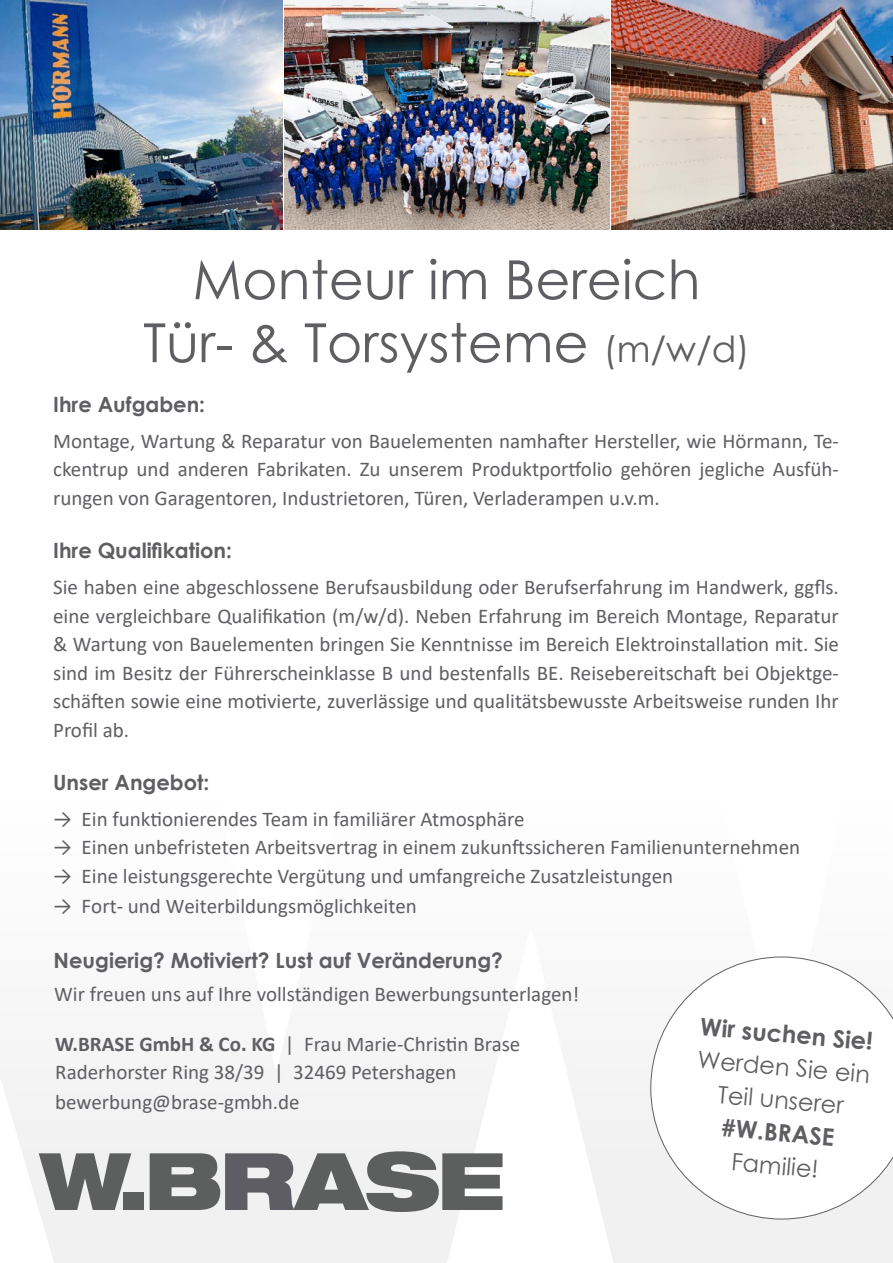
<style>
.page{position:relative;width:893px;height:1263px;background:#fff}
.page>*{position:absolute;margin:0;border:0;box-sizing:border-box;transform-origin:0 0}
.t1{font:54px/63px "Century Gothic";color:#5f5e63;text-align:center}
.t2{font:24px/33px "Century Gothic";color:#5f5e63;text-align:center}
.t3{font:700 24px "Century Gothic";color:#5f5e63}
.t4{font:21px/28.5px "Calibri";color:#5f5e63;text-align:justify}
.t5{font:700 21px "Century Gothic";color:#5f5e63}
.s1{font-size:36px}
.s2{font-weight:700}
</style>
<div class="page">
<svg style="left:39px;top:1153px;width:92px;height:57px"></svg>
<div style="left:124px;top:1192px;width:20px;height:18px;background:#5d5f5f"></div>
<svg style="left:150px;top:1151px;width:353px;height:61px"></svg>
<svg style="left:651px;top:957px;width:242px;height:262px"></svg>
<img style="left:0;top:0;width:283px;height:230px">
<img style="left:612px;top:0;width:281px;height:230px">
<img style="left:285px;top:0;width:324px;height:230px">
<h1 class="t1" style="left:143px;top:247px;width:608px">Monteur im Bereich<br>Tür- &amp; Torsysteme <span class="s1">(m/w/d)</span></h1>
<p class="t5" style="left:53px;top:389px;width:154px">Ihre Aufgaben:</p>
<p class="t4" style="left:53px;top:426px;width:787px">Montage, Wartung &amp; Reparatur von Bauelementen namhafter Hersteller, wie Hörmann, Te&shy;ckentrup und anderen Fabrikaten. Zu unserem Produktportfolio gehören jegliche Ausfüh&shy;rungen von Garagentoren, Industrietoren, Türen, Verladerampen u.v.m.</p>
<p class="t5" style="left:53px;top:535px;width:180px">Ihre Qualifikation:</p>
<p class="t4" style="left:53px;top:572px;width:787px">Sie haben eine abgeschlossene Berufsausbildung oder Berufserfahrung im Handwerk, ggfls. eine vergleichbare Qualifikation (m/w/d). Neben Erfahrung im Bereich Montage, Reparatur &amp; Wartung von Bauelementen bringen Sie Kenntnisse im Bereich Elektroinstallation mit. Sie sind im Besitz der Führerscheinklasse B und bestenfalls BE. Reisebereitschaft bei Objektge&shy;schäften sowie eine motivierte, zuverlässige und qualitätsbewusste Arbeitsweise runden Ihr Profil ab.</p>
<p class="t5" style="left:53px;top:767px;width:158px">Unser Angebot:</p>
<p class="t4" style="left:53px;top:804px;width:473px">→ Ein funktionierendes Team in familiärer Atmosphäre</p>
<p class="t4" style="left:53px;top:833px;width:749px">→ Einen unbefristeten Arbeitsvertrag in einem zukunftssicheren Familienunternehmen</p>
<p class="t4" style="left:53px;top:861px;width:621px">→ Eine leistungsgerechte Vergütung und umfangreiche Zusatzleistungen</p>
<p class="t4" style="left:53px;top:891px;width:365px">→ Fort- und Weiterbildungsmöglichkeiten</p>
<p class="t5" style="left:54px;top:945px;width:451px">Neugierig? Motiviert? Lust auf Veränderung?</p>
<p class="t4" style="left:54px;top:979px;width:527px">Wir freuen uns auf Ihre vollständigen Bewerbungsunterlagen!</p>
<p class="t4" style="left:55px;top:1029px;width:467px;line-height:29.2px;text-align:left"><span class="s2">W.BRASE GmbH &amp; Co. KG</span> | Frau Marie-Christin Brase<br>Raderhorster Ring 38/39 | 32469 Petershagen bewerbung@brase-gmbh.de</p>
<p class="t3" style="left:702px;top:1008px;width:175px;rotate:5deg">Wir suchen Sie!</p>
<p class="t2" style="left:699px;top:1042px;width:175px;rotate:5deg">Werden Sie ein<br>Teil unserer</p>
<p class="t3" style="left:723px;top:1109px;width:115px;rotate:5deg">#W.BRASE</p>
<p class="t2" style="left:733px;top:1145px;width:89px;rotate:5deg">Familie!</p>
</div>
